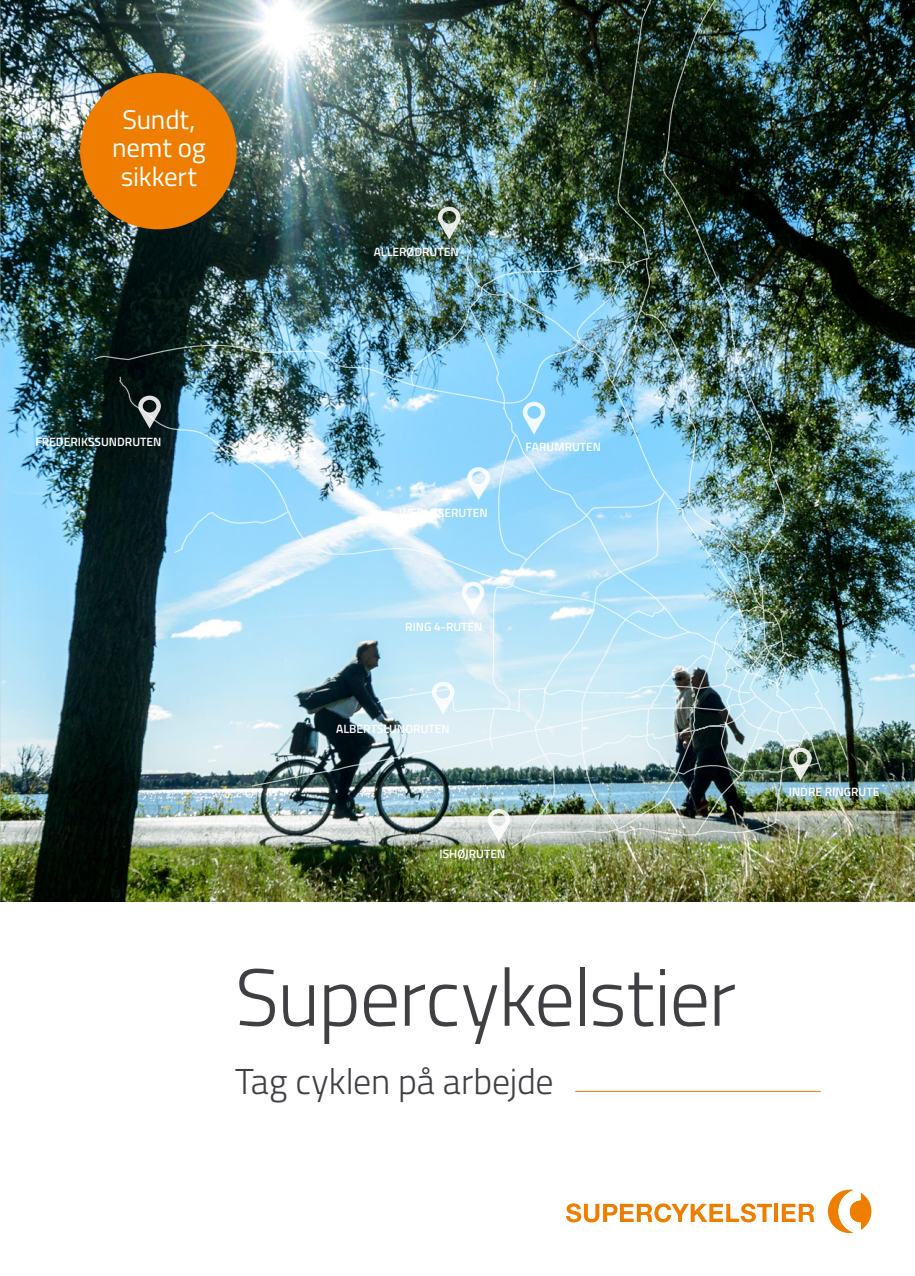
<style>
.page{position:relative;width:915px;height:1276px;background:#fff}
.page>*{position:absolute;margin:0;border:0;box-sizing:border-box;transform-origin:0 0}
.Overskrift{font:300 81px "Titillium";letter-spacing:-.02em;color:#403f44}
.t1{font:300 36px "Titillium";color:#403f44}
.brødtekst{font:27px "Titillium";letter-spacing:-.005em;color:#fff}
.t2{font:600 12px "Titillium";color:#fff}
</style>
<div class="page">
<hr style="left:575px;top:1091px;width:245px;height:1px;background:#ef7d00">
<svg style="left:827px;top:1189px;width:44px;height:44px"></svg>
<svg style="left:566px;top:1203px;width:205px;height:19px"></svg>
<svg style="left:774px;top:1203px;width:3px;height:19px"></svg>
<svg style="left:781px;top:1203px;width:33px;height:19px"></svg>
<img style="left:0;top:0;width:914px;height:902px">
<div style="left:80px;top:73px;width:156px;height:156px;background:#ef7d00;border-radius:50%"></div>
<img style="left:93px;top:0;width:755px;height:849px">
<p class="brødtekst" style="left:122px;top:100px;width:75px">Sundt,</p>
<p class="brødtekst" style="left:112px;top:128px;width:95px">nemt og</p>
<p class="brødtekst" style="left:121px;top:157px;width:78px">sikkert</p>
<p class="t2" style="left:373px;top:243px;width:86px">ALLERØDRUTEN</p>
<p class="t2" style="left:35px;top:433px;width:127px">FREDERIKSSUNDRUTEN</p>
<p class="t2" style="left:399px;top:503px;width:90px">VÆRLØSERUTEN</p>
<p class="t2" style="left:525px;top:437px;width:77px">FARUMRUTEN</p>
<p class="t2" style="left:405px;top:617px;width:79px">RING 4-RUTEN</p>
<p class="t2" style="left:336px;top:719px;width:115px">ALBERTSLUNDRUTEN</p>
<p class="t2" style="left:439px;top:845px;width:67px">ISHØJRUTEN</p>
<p class="Overskrift" style="left:235px;top:938px;width:502px">Supercykelstier</p>
<p class="t1" style="left:235px;top:1055px;width:320px">Tag cyklen på arbejde</p>
<p class="t2" style="left:788px;top:783px;width:92px">INDRE RINGRUTE</p>
</div>
